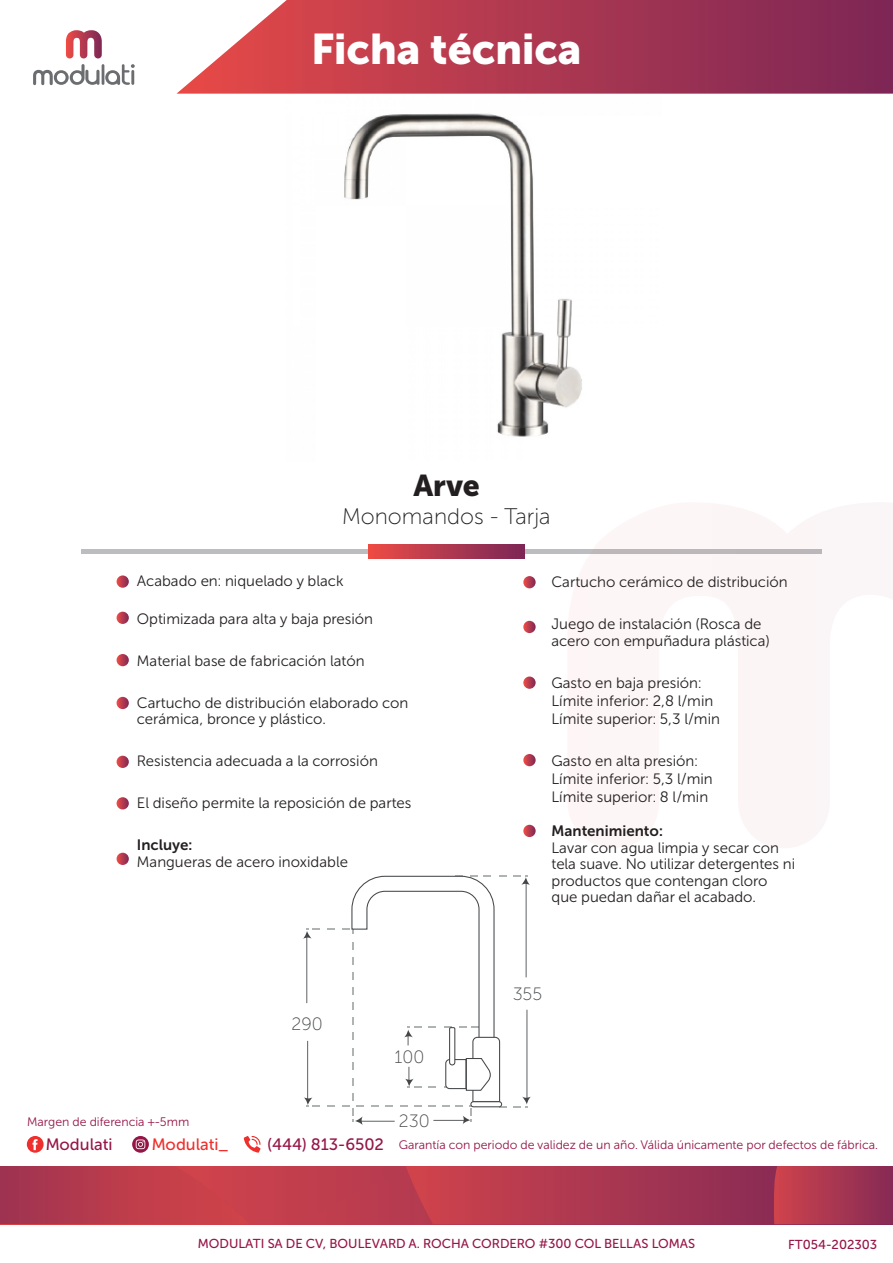
<style>
.page{position:relative;width:893px;height:1263px;background:#fff}
.page>*{position:absolute;margin:0;border:0;box-sizing:border-box;transform-origin:0 0}
.t1{font:42.6px "Museo Sans Cyrl 900";color:#fff}
.t2{font:30px "Museo Sans Cyrl 900";color:#231f20}
.t3{font:22.5px "Museo Sans Cyrl 100";color:#231f20}
.t4{font:17.85px "Museo Sans Cyrl 100";color:#444648}
.t5{font:16.5px "Museo Sans Cyrl 500";color:#961547}
.t6{font:16.5px "Museo Sans Cyrl 500";color:#ee2f2d}
.t7{font:15px/16.5px "Museo Sans Cyrl 300";color:#231f20}
.t8{font:15px "Museo Sans Cyrl 700";color:#231f20}
.t9{font:12.9px "Museo Sans Cyrl 500";color:#961547}
.t10{font:12.3px "Museo Sans Cyrl 300";color:#961547}
</style>
<div class="page">
<img style="left:344px;top:113px;width:238px;height:324px">
<svg style="left:176px;top:0;width:717px;height:94px;background:#b2475e"></svg>
<svg style="left:0;top:1166px;width:893px;height:58px;background:#b2394e"></svg>
<svg style="left:66px;top:30px;width:36px;height:28px"></svg>
<hr style="left:102px;top:64px;width:2px;height:21px;background:#6c6d70">
<svg style="left:105px;top:64px;width:30px;height:21px"></svg>
<svg style="left:33px;top:64px;width:66px;height:21px"></svg>
<svg style="left:27px;top:1136px;width:17px;height:17px"></svg>
<svg style="left:132px;top:1136px;width:17px;height:17px"></svg>
<svg style="left:244px;top:1136px;width:17px;height:17px"></svg>
<hr style="left:81px;top:549px;width:740px;height:4px;background:#bcbdc0">
<svg style="left:368px;top:544px;width:157px;height:14px;background:#b2394e"></svg>
<svg style="left:513px;top:875px;width:17px;height:102px"></svg>
<svg style="left:513px;top:1010px;width:18px;height:97px"></svg>
<svg style="left:327px;top:1105px;width:8px;height:2px"></svg>
<svg style="left:304px;top:1041px;width:16px;height:66px"></svg>
<svg style="left:303px;top:928px;width:17px;height:75px"></svg>
<svg style="left:342px;top:875px;width:165px;height:250px"></svg>
<svg style="left:117px;top:575px;width:12px;height:13px"></svg>
<svg style="left:117px;top:612px;width:12px;height:12px"></svg>
<svg style="left:117px;top:654px;width:12px;height:12px"></svg>
<svg style="left:117px;top:697px;width:12px;height:12px"></svg>
<svg style="left:117px;top:756px;width:12px;height:12px"></svg>
<svg style="left:117px;top:797px;width:12px;height:12px"></svg>
<svg style="left:117px;top:853px;width:12px;height:12px"></svg>
<svg style="left:523px;top:576px;width:13px;height:12px"></svg>
<svg style="left:523px;top:621px;width:13px;height:12px"></svg>
<svg style="left:523px;top:676px;width:13px;height:13px"></svg>
<svg style="left:523px;top:754px;width:13px;height:12px"></svg>
<svg style="left:523px;top:825px;width:13px;height:12px"></svg>
<h1 class="t1" style="left:311px;top:25px;width:272px">Ficha técnica</h1>
<h2 class="t2" style="left:413px;top:468px;width:68px">Arve</h2>
<h3 class="t3" style="left:342px;top:504px;width:210px">Monomandos - Tarja</h3>
<p class="t7" style="left:137px;top:573px;width:208px">Acabado en: niquelado y black</p>
<p class="t7" style="left:137px;top:610px;width:238px">Optimizada para alta y baja presión</p>
<p class="t7" style="left:137px;top:652px;width:229px">Material base de fabricación latón</p>
<p class="t7" style="left:137px;top:694px;width:273px">Cartucho de distribución elaborado con cerámica, bronce y plástico.</p>
<p class="t7" style="left:137px;top:753px;width:242px">Resistencia adecuada a la corrosión</p>
<p class="t7" style="left:137px;top:795px;width:276px">El diseño permite la reposición de partes</p>
<p class="t8" style="left:137px;top:836px;width:57px">Incluye:</p>
<p class="t7" style="left:137px;top:853px;width:213px">Mangueras de acero inoxidable</p>
<p class="t10" style="left:27px;top:1115px;width:164px">Margen de diferencia +-5mm</p>
<p class="t4" style="left:292px;top:1014px;width:33px">290</p>
<p class="t4" style="left:394px;top:1047px;width:31px">100</p>
<p class="t4" style="left:399px;top:1112px;width:32px">230</p>
<p class="t7" style="left:551px;top:574px;width:238px">Cartucho cerámico de distribución</p>
<p class="t7" style="left:551px;top:616px;width:219px">Juego de instalación (Rosca de acero con empuñadura plástica)</p>
<p class="t7" style="left:551px;top:674px;width:170px;line-height:18px">Gasto en baja presión:<br>Límite inferior: 2,8 l/min<br>Límite superior: 5,3 l/min</p>
<p class="t7" style="left:551px;top:752px;width:163px;line-height:18px">Gasto en alta presión:<br>Límite inferior: 5,3 l/min<br>Límite superior: 8 l/min</p>
<p class="t8" style="left:551px;top:823px;width:113px">Mantenimiento:</p>
<p class="t7" style="left:551px;top:839px;width:245px">Lavar con agua limpia y secar con tela suave. No utilizar detergentes ni productos que contengan cloro que puedan dañar el acabado.</p>
<p class="t4" style="left:513px;top:985px;width:31px">355</p>
<p class="t5" style="left:46px;top:1135px;width:68px">Modulati</p>
<p class="t6" style="left:152px;top:1135px;width:78px">Modulati_</p>
<p class="t5" style="left:268px;top:1135px;width:118px">(444) 813-6502</p>
<p class="t10" style="left:399px;top:1138px;width:481px">Garantía con periodo de validez de un año. Válida únicamente por defectos de fábrica.</p>
<p class="t9" style="left:198px;top:1236px;width:499px">MODULATI SA DE CV, BOULEVARD A. ROCHA CORDERO #300 COL BELLAS LOMAS</p>
<p class="t9" style="left:788px;top:1237px;width:90px">FT054-202303</p>
</div>
